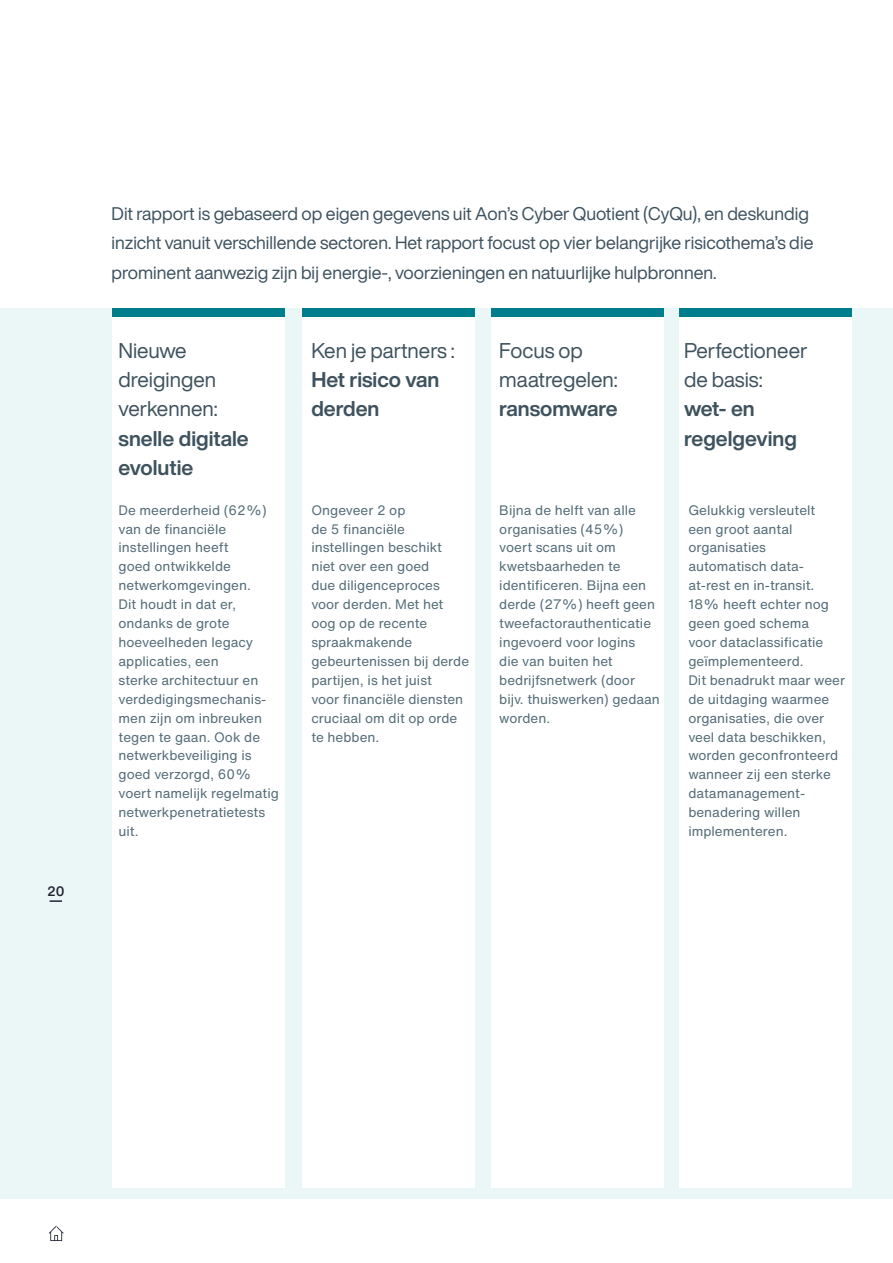
<style>
.page{position:relative;width:893px;height:1263px;background:#fff}
.page>*{position:absolute;margin:0;border:0;box-sizing:border-box;transform-origin:0 0}
.t1{font:21px/29.4px "Helvetica Now Display";color:#3e525e}
.t2{font:700 21px/29.4px "Helvetica Now Display";color:#3e525e}
.t3{font:18px/29.4px "Helvetica Now Display";color:#3e525e}
.t4{font:13.5px/18.9px "Helvetica Now Text";color:#556d79}
.t5{font:500 13.5px "Helvetica Now Text";color:#202334}
</style>
<div class="page">
<div style="left:0;top:308px;width:893px;height:891px;background:#ebf6f7"></div>
<div style="left:112px;top:317px;width:173px;height:871px;background:#fff"></div>
<div style="left:112px;top:308px;width:173px;height:9px;background:#007d8a"></div>
<div style="left:302px;top:317px;width:173px;height:871px;background:#fff"></div>
<div style="left:679px;top:317px;width:172px;height:871px;background:#fff"></div>
<div style="left:491px;top:317px;width:173px;height:871px;background:#fff"></div>
<svg style="left:49px;top:1226px;width:15px;height:15px"></svg>
<svg style="left:50px;top:900px;width:12px;height:2px"></svg>
<div style="left:302px;top:308px;width:173px;height:9px;background:#007d8a"></div>
<div style="left:491px;top:308px;width:173px;height:9px;background:#007d8a"></div>
<div style="left:679px;top:308px;width:172px;height:9px;background:#007d8a"></div>
<p class="t5" style="left:47px;top:882px;width:19px">20</p>
<p class="t3" style="left:112px;top:199px;width:703px">Dit rapport is gebaseerd op eigen gegevens uit Aon’s Cyber Quotient (CyQu), en deskundig inzicht vanuit verschillende sectoren. Het rapport focust op vier belangrijke risicothema’s die prominent aanwezig zijn bij energie-, voorzieningen en natuurlijke hulpbronnen.</p>
<h1 class="t1" style="left:119px;top:335px;width:101px">Nieuwe dreigingen verkennen:</h1>
<h1 class="t2" style="left:119px;top:423px;width:132px">snelle digitale evolutie</h1>
<h1 class="t1" style="left:311px;top:335px;width:145px">Ken je partners :</h1>
<h1 class="t2" style="left:311px;top:365px;width:130px">Het risico van derden</h1>
<h1 class="t1" style="left:499px;top:335px;width:120px">Focus op maatregelen:</h1>
<h1 class="t2" style="left:499px;top:394px;width:120px">ransomware</h1>
<h1 class="t1" style="left:684px;top:335px;width:125px">Perfectioneer de basis:</h1>
<h1 class="t2" style="left:684px;top:394px;width:114px">wet- en regelgeving</h1>
<p class="t4" style="left:119px;top:500px;width:162px">De meerderheid (62%) van de financiële instellingen heeft<br>goed ontwikkelde netwerkomgevingen.<br>Dit houdt in dat er, ondanks de grote hoeveelheden legacy applicaties, een<br>sterke architectuur en verdedigingsmechanis&shy;men zijn om inbreuken tegen te gaan. Ook de netwerkbeveiliging is goed verzorgd, 60% voert namelijk regelmatig netwerkpenetratietests uit.</p>
<p class="t4" style="left:688px;top:500px;width:158px">Gelukkig versleutelt<br>een groot aantal organisaties automatisch data&shy;at-rest en in-transit.<br>18% heeft echter nog geen goed schema<br>voor dataclassificatie geïmplementeerd.<br>Dit benadrukt maar weer de uitdaging waarmee organisaties, die over veel data beschikken, worden geconfronteerd wanneer zij een sterke datamanagement&shy;benadering willen implementeren.</p>
<p class="t4" style="left:311px;top:500px;width:159px">Ongeveer 2 op<br>de 5 financiële instellingen beschikt niet over een goed<br>due diligenceproces voor derden. Met het oog op de recente spraakmakende gebeurtenissen bij derde partijen, is het juist<br>voor financiële diensten cruciaal om dit op orde te hebben.</p>
<p class="t4" style="left:499px;top:500px;width:162px">Bijna de helft van alle organisaties (45%)<br>voert scans uit om kwetsbaarheden te identificeren. Bijna een derde (27%) heeft geen tweefactorauthenticatie ingevoerd voor logins<br>die van buiten het bedrijfsnetwerk (door bijv. thuiswerken) gedaan worden.</p>
</div>
